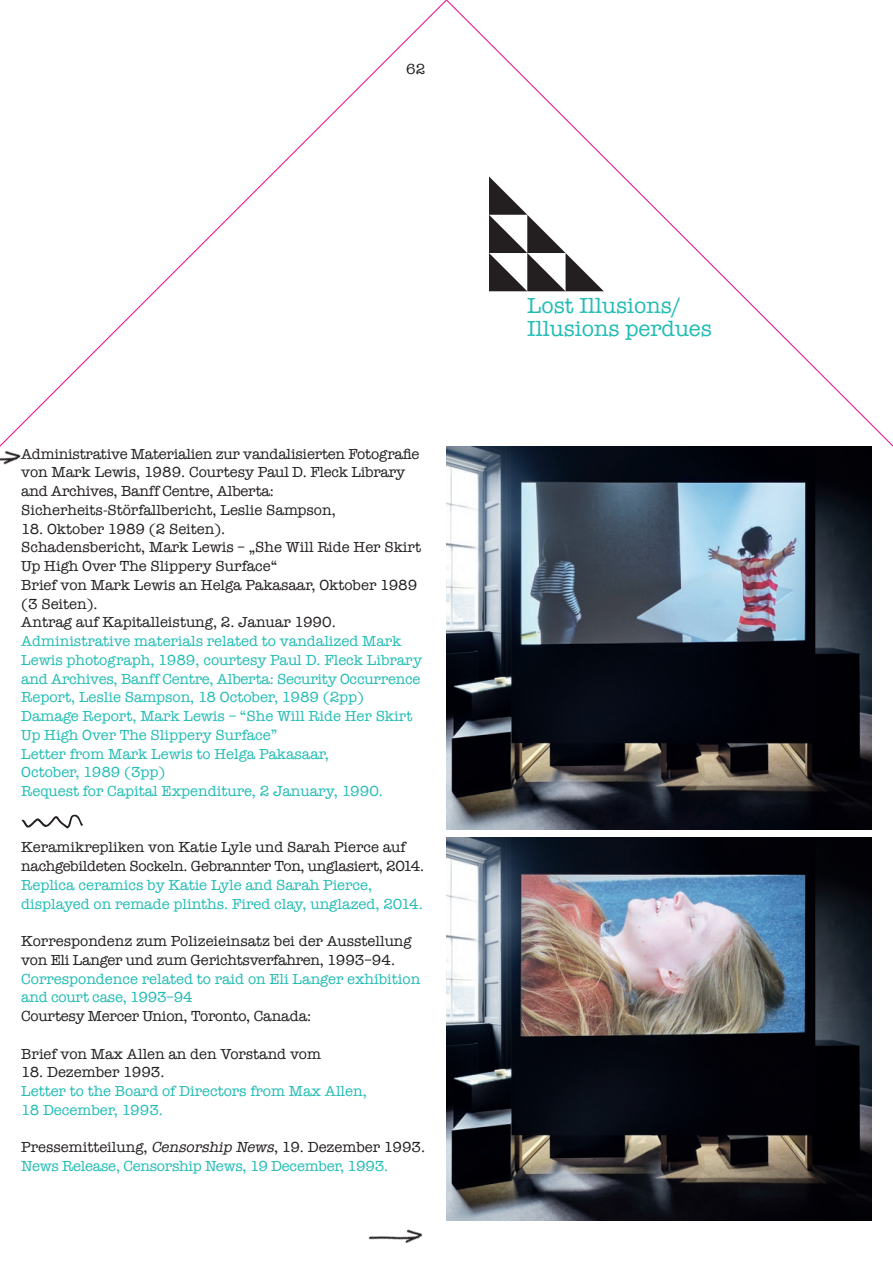
<style>
.page{position:relative;width:893px;height:1263px;background:#fff}
.page>*{position:absolute;margin:0;border:0;box-sizing:border-box;transform-origin:0 0}
.t1{font:22.5px/22.5px "American Typewriter";color:#22bcb5}
.t2{font:15px/18.8px "American Typewriter";color:#22bcb5}
.t3{font:15px/18.8px "American Typewriter";color:#231f20}
.t4{font:15px/18.8px "American Typewriter";letter-spacing:-.02em;color:#231f20}
.s1{color:#231f20}
.s2{font-style:italic;color:#231f20}
</style>
<div class="page">
<img style="left:0;top:460px;width:16px;height:5px">
<img style="left:368px;top:1229px;width:55px;height:14px">
<img style="left:21px;top:814px;width:62px;height:15px">
<img style="left:446px;top:460px;width:426px;height:369px">
<img style="left:446px;top:838px;width:426px;height:382px">
<svg style="left:448px;top:1px;width:445px;height:459px"></svg>
<svg style="left:0;top:0;width:448px;height:460px"></svg>
<p class="t3" style="left:406px;top:59px;width:21px">62</p>
<p class="t3" style="left:21px;top:444px;width:400px">Administrative Materialien zur vandalisierten Fotografie von Mark Lewis, 1989. Courtesy Paul D. Fleck Library and Archives, Banff Centre, Alberta:<br>Sicherheits-Störfallbericht, Leslie Sampson,</p>
<p class="t3" style="left:21px;top:519px;width:401px">18. Oktober 1989 (2 Seiten).<br>Schadensbericht, Mark Lewis – „She Will Ride Her Skirt Up High Over The Slippery Surface“<br>Brief von Mark Lewis an Helga Pakasaar, Oktober 1989 (3 Seiten).<br>Antrag auf Kapitalleistung, 2. Januar 1990.</p>
<p class="t2" style="left:21px;top:631px;width:402px">Administrative materials related to vandalized Mark Lewis photograph, 1989, courtesy Paul D. Fleck Library and Archives, Banff Centre, Alberta: Security Occurrence Report, Leslie Sampson, 18 October, 1989 (2pp)<br>Damage Report, Mark Lewis – “She Will Ride Her Skirt Up High Over The Slippery Surface”<br>Letter from Mark Lewis to Helga Pakasaar,<br>October, 1989 (3pp)<br>Request for Capital Expenditure, 2 January, 1990.</p>
<p class="t4" style="left:21px;top:837px;width:405px">Keramikrepliken von Katie Lyle und Sarah Pierce auf nachgebildeten Sockeln. Gebrannter Ton, unglasiert, 2014.</p>
<p class="t2" style="left:21px;top:875px;width:403px">Replica ceramics by Katie Lyle and Sarah Pierce, displayed on remade plinths. Fired clay, unglazed, 2014.</p>
<p class="t3" style="left:21px;top:931px;width:392px">Korrespondenz zum Polizeieinsatz bei der Ausstellung von Eli Langer und zum Gerichtsverfahren, 1993–94.</p>
<p class="t2" style="left:21px;top:969px;width:401px">Correspondence related to raid on Eli Langer exhibition and court case, 1993–94</p>
<p class="t3" style="left:21px;top:1006px;width:292px">Courtesy Mercer Union, Toronto, Canada:</p>
<p class="t3" style="left:21px;top:1044px;width:301px">Brief von Max Allen an den Vorstand vom</p>
<p class="t3" style="left:21px;top:1062px;width:145px">18. Dezember 1993.</p>
<p class="t2" style="left:21px;top:1081px;width:347px">Letter to the Board of Directors from Max Allen,<br>18 December, 1993.</p>
<p class="t2" style="left:21px;top:1137px;width:405px"><span class="s1">Pressemitteilung,</span> <span class="s2">Censorship News</span><span class="s1">, 19. Dezember 1993.<br></span>News Release, Censorship News, 19 December, 1993.</p>
<h1 class="t1" style="left:527px;top:294px;width:186px">Lost Illusions/<br>Illusions perdues</h1>
</div>
